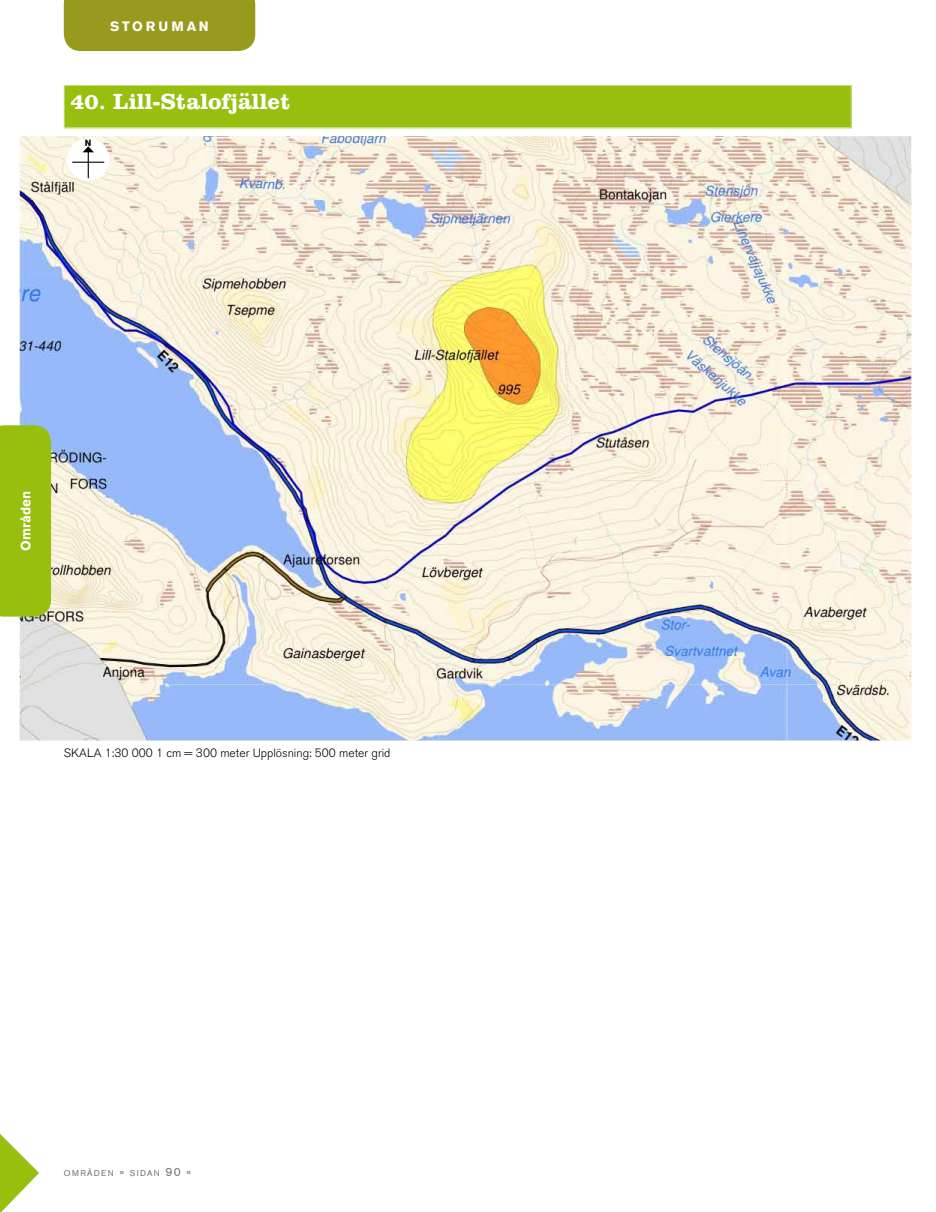
<style>
.page{position:relative;width:936px;height:1212px;background:#fff}
.page>*{position:absolute;margin:0;border:0;box-sizing:border-box;transform-origin:0 0}
.t1{font:700 22.5px "Clarendon BT";color:#fff}
.t2{font:700 13.5px "Akzidenz Grotesk BE";letter-spacing:.2em;color:#fff}
.t3{font:700 13.5px "Akzidenz Grotesk BE";color:#fff}
.t4{font:300 12px "Akzidenz Grotesk BE";color:#000}
.t5{font:700 9px "Akzidenz Grotesk BE";color:#000}
.t6{font:8.4px "Akzidenz Grotesk BE";letter-spacing:.165em;color:#707172}
.s1{font-size:12px}
</style>
<div class="page">
<div style="left:64px;top:85px;width:787px;height:43px;background:#97bf0d"></div>
<hr style="left:64px;top:85px;width:787px;height:1px;background:#d0df99">
<hr style="left:64px;top:86px;width:1px;height:41px;background:#d0df99">
<hr style="left:850px;top:86px;width:1px;height:41px;background:#d0df99">
<hr style="left:64px;top:127px;width:787px;height:2px;background:#d0df99">
<img style="left:19px;top:136px;width:892px;height:605px">
<svg style="left:0;top:1134px;width:39px;height:78px"></svg>
<div style="left:0;top:425px;width:51px;height:192px;background:#97bf0d"></div>
<div style="left:64px;top:0;width:191px;height:51px;background:#979a1d"></div>
<div style="left:67px;top:138px;width:42px;height:43px;background:#fff;border-radius:50%"></div>
<svg style="left:83px;top:146px;width:11px;height:32px"></svg>
<hr style="left:72px;top:162px;width:32px;height:1px;background:#000">
<p class="t2" style="left:110px;top:18px;width:100px">STORUMAN</p>
<h1 class="t1" style="left:70px;top:88px;width:222px">40. Lill-Stalofjället</h1>
<p class="t5" style="left:85px;top:138px;width:8px">N</p>
<p class="t3" style="left:18px;top:551px;width:61px;rotate:-90deg">Områden</p>
<p class="t4" style="left:64px;top:746px;width:328px">SKALA 1:30 000 1 cm = 300 meter Upplösning: 500 meter grid</p>
<p class="t6" style="left:64px;top:1168px;width:129px">OMRÅDEN <span class="s1">»</span> SIDAN <span class="s1">90 «</span></p>
</div>
